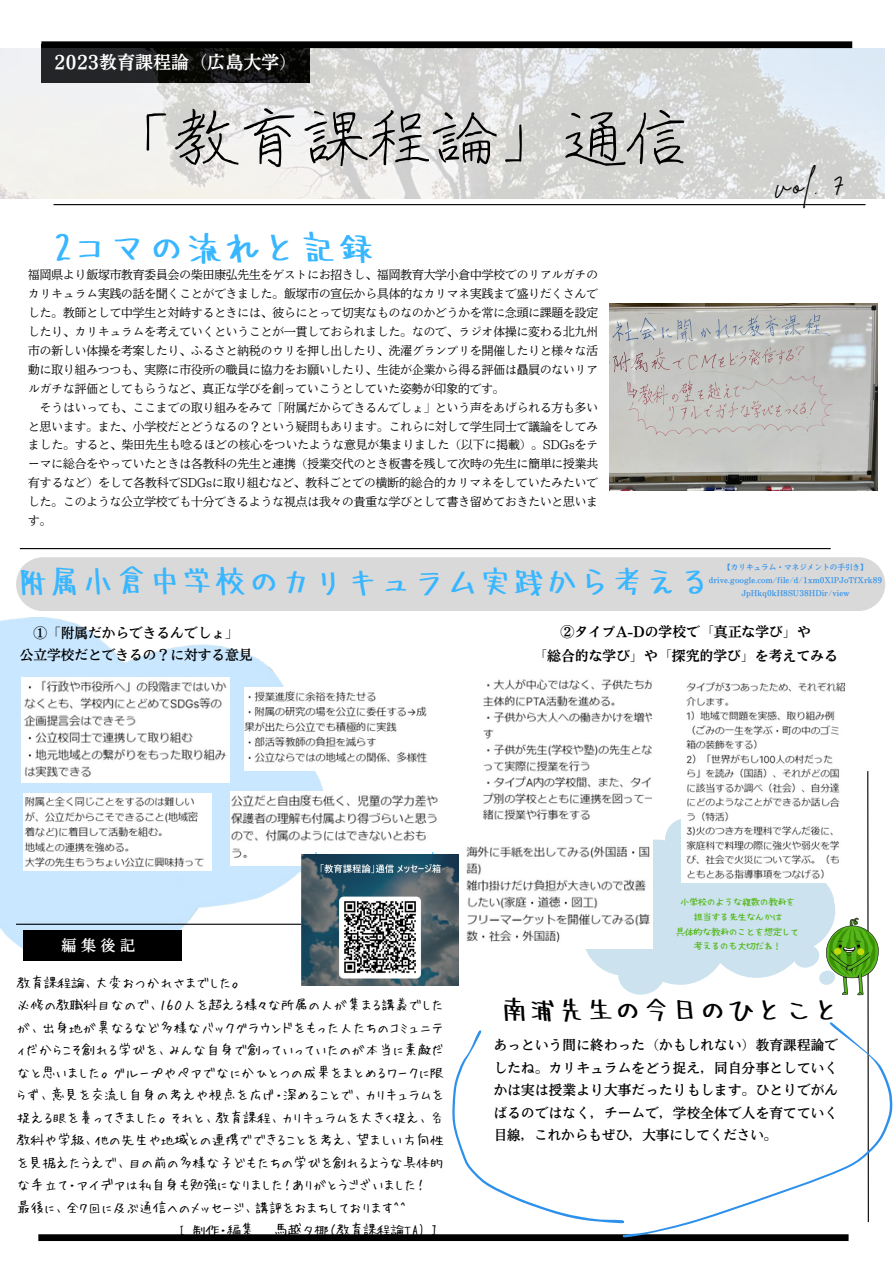
<style>
.page{position:relative;width:894px;height:1264px;background:#fff}
.page>*{position:absolute;margin:0;border:0;box-sizing:border-box;transform-origin:0 0}
.t1{font:64.5px "katyou";color:#000}
.t2{font:36.15px "Mushin";letter-spacing:.05em;color:#38b6ff}
.t3{font:31.5px "Mushin";letter-spacing:.05em;color:#38b6ff}
.t4{font:30.75px "Brittany Signature";color:#000}
.t5{font:27px "Mushin";letter-spacing:.05em;color:#000}
.t6{font:18px "Nud Motoya Mincho Std W6";color:#fff}
.t7{font:15px "Nud Motoya Mincho Std W5";color:#fff}
.t8{font:13.95px "Nud Motoya Mincho Std W6";letter-spacing:-.005em;color:#000}
.t9{font:13.65px "Nud Motoya Mincho Std W5";color:#000}
.t10{font:13.5px/22.5px "Hui Font P";color:#000;text-align:justify}
.t11{font:13.5px/22.5px "Nud Motoya Mincho Std W5";letter-spacing:.02em;color:#000;text-align:justify}
.t12{font:11.55px/18.9px "Nud Motoya Mincho Std W2 b";color:#000;text-align:justify}
.t13{font:8.85px "Hanazome Font";color:#55b71c}
.t14{font:7.65px/12.8px "Nud Motoya Mincho Std W5";color:#2d90eb;text-align:center}
</style>
<div class="page">
<div style="left:41px;top:41px;width:811px;height:7px;background:#000"></div>
<div style="left:38px;top:1234px;width:810px;height:6px;background:#000"></div>
<hr style="left:54px;top:204px;width:811px;height:1px;background:#000">
<hr style="left:20px;top:548px;width:810px;height:1px;background:#000">
<svg style="left:452px;top:1030px;width:170px;height:193px"></svg>
<svg style="left:622px;top:1063px;width:270px;height:174px"></svg>
<svg style="left:567px;top:797px;width:249px;height:198px;fill:#cce3ef"></svg>
<svg style="left:816px;top:771px;width:62px;height:452px"></svg>
<div style="left:16px;top:557px;width:869px;height:54px;background:#d9d9d9"></div>
<img style="left:0;top:48px;width:884px;height:151px">
<img style="left:0;top:618px;width:324px;height:338px">
<hr style="left:16px;top:923px;width:367px;height:1px;background:#000">
<img style="left:681px;top:682px;width:165px;height:200px">
<img style="left:458px;top:839px;width:194px;height:109px">
<img style="left:609px;top:304px;width:268px;height:186px">
<img style="left:24px;top:793px;width:188px;height:77px">
<img style="left:22px;top:677px;width:207px;height:105px">
<img style="left:230px;top:791px;width:208px;height:74px">
<img style="left:245px;top:687px;width:182px;height:83px">
<img style="left:483px;top:679px;width:168px;height:140px">
<div style="left:24px;top:930px;width:158px;height:30px;background:#000"></div>
<svg style="left:309px;top:852px;width:29px;height:2px"></svg>
<svg style="left:410px;top:852px;width:28px;height:2px"></svg>
<img style="left:301px;top:854px;width:157px;height:131px">
<p class="t6" style="left:54px;top:53px;width:245px">2023教育課程論（広島大学）</p>
<p class="t1" style="left:110px;top:105px;width:582px">「教育課程論」通信</p>
<p class="t2" style="left:53px;top:229px;width:323px">2コマの流れと記録</p>
<p class="t12" style="left:28px;top:265px;width:571px">福岡県より飯塚市教育委員会の柴田康弘先生をゲストにお招きし、福岡教育大学小倉中学校でのリアルガチのカリキュラム実践の話を聞くことができました。飯塚市の宣伝から具体的なカリマネ実践まで盛りだくさんでした。教師として中学生と対峙するときには、彼らにとって切実なものなのかどうかを常に念頭に課題を設定したり、カリキュラムを考えていくということが一貫しておられました。なので、ラジオ体操に変わる北九州市の新しい体操を考案したり、ふるさと納税のウリを押し出したり、洗濯グランプリを開催したりと様々な活動に取り組みつつも、実際に市役所の職員に協力をお願いしたり、生徒が企業から得る評価は贔屓のないリアルガチな評価としてもらうなど、真正な学びを創っていこうとしていた姿勢が印象的です。</p>
<p class="t12" style="left:28px;top:398px;width:571px;text-indent:12px">そうはいっても、ここまでの取り組みをみて「附属だからできるんでしょ」という声をあげられる方も多いと思います。また、小学校だとどうなるの？という疑問もあります。これらに対して学生同士で議論をしてみました。すると、柴田先生も唸るほどの核心をついたような意見が集まりました（以下に掲載）。SDGsをテーマに総合をやっていたときは各教科の先生と連携（授業交代のとき板書を残して次時の先生に簡単に授業共有するなど）をして各教科でSDGsに取り組むなど、教科ごとでの横断的総合的カリマネをしていたみたいでした。このような公立学校でも十分できるような視点は我々の貴重な学びとして書き留めておきたいと思います。</p>
<p class="t4" style="left:775px;top:165px;width:68px">vol. 7</p>
<p class="t14" style="left:723px;top:561px;width:146px">【カリキュラム・マネジメントの手引き】</p>
<p class="t14" style="left:708px;top:574px;width:175px">drive.google.com/file/d/1xm0XlPJoTfXrk89<br>JpHkq0kH8SU38HDir/view</p>
<p class="t3" style="left:17px;top:565px;width:694px">附属小倉中学校のカリキュラム実践から考える</p>
<p class="t9" style="left:33px;top:626px;width:207px">①「附属だからできるんでしょ」</p>
<p class="t9" style="left:20px;top:648px;width:233px">公立学校だとできるの？に対する意見</p>
<p class="t8" style="left:560px;top:625px;width:252px">②タイプA-Dの学校で「真正な学び」や</p>
<p class="t8" style="left:533px;top:648px;width:306px">「総合的な学び」や「探究的学び」を考えてみる</p>
<p class="t7" style="left:62px;top:938px;width:75px">編集後記</p>
<p class="t10" style="left:17px;top:970px;width:228px">教育課程論、大変おつかれさまでした。</p>
<p class="t10" style="left:17px;top:993px;width:428px">必修の教職科目なので、１６０人を超える様々な所属の人が集まる講義でしたが、出身地が異なるなど多様なバックグラウンドをもった人たちのコミュニティだからこそ創れる学びを、みんな自身で創っていっていたのが本当に素敵だなと思いました。グループやペアでなにかひとつの成果をまとめるワークに限らず、意見を交流し自身の考えや視点を広げ・深めることで、カリキュラムを捉える眼を養ってきました。それと、教育課程、カリキュラムを大きく捉え、各教科や学級、他の先生や地域との連携でできることを考え、望ましい方向性を見据えたうえで、目の前の多様な子どもたちの学びを創れるような具体的な手立て・アイデアは私自身も勉強になりました！ありがとうございました！</p>
<p class="t10" style="left:17px;top:1195px;width:391px">最後に、全７回に及ぶ通信へのメッセージ、講評をおまちしております^^</p>
<p class="t10" style="left:17px;top:1218px;width:422px">　　　　　　　　　　　　[ 制作・編集 　馬越夕椰（教育課程論TA) ]</p>
<p class="t13" style="left:680px;top:897px;width:116px">小学校のような複数の教科を</p>
<p class="t13" style="left:693px;top:912px;width:90px">担当する先生なんかは</p>
<p class="t13" style="left:676px;top:926px;width:125px">具体的な教科のことを想定して</p>
<p class="t13" style="left:693px;top:941px;width:90px">考えるのも大切だね！</p>
<p class="t5" style="left:501px;top:996px;width:340px">南浦先生の今日のひとこと</p>
<p class="t11" style="left:493px;top:1033px;width:346px">あっという間に終わった（かもしれない）教育課程論でしたね。カリキュラムをどう捉え，同自分事としていくかは実は授業より大事だったりもします。ひとりでがんばるのではなく，チームで，学校全体で人を育てていく目線，これからもぜひ，大事にしてください。</p>
</div>
